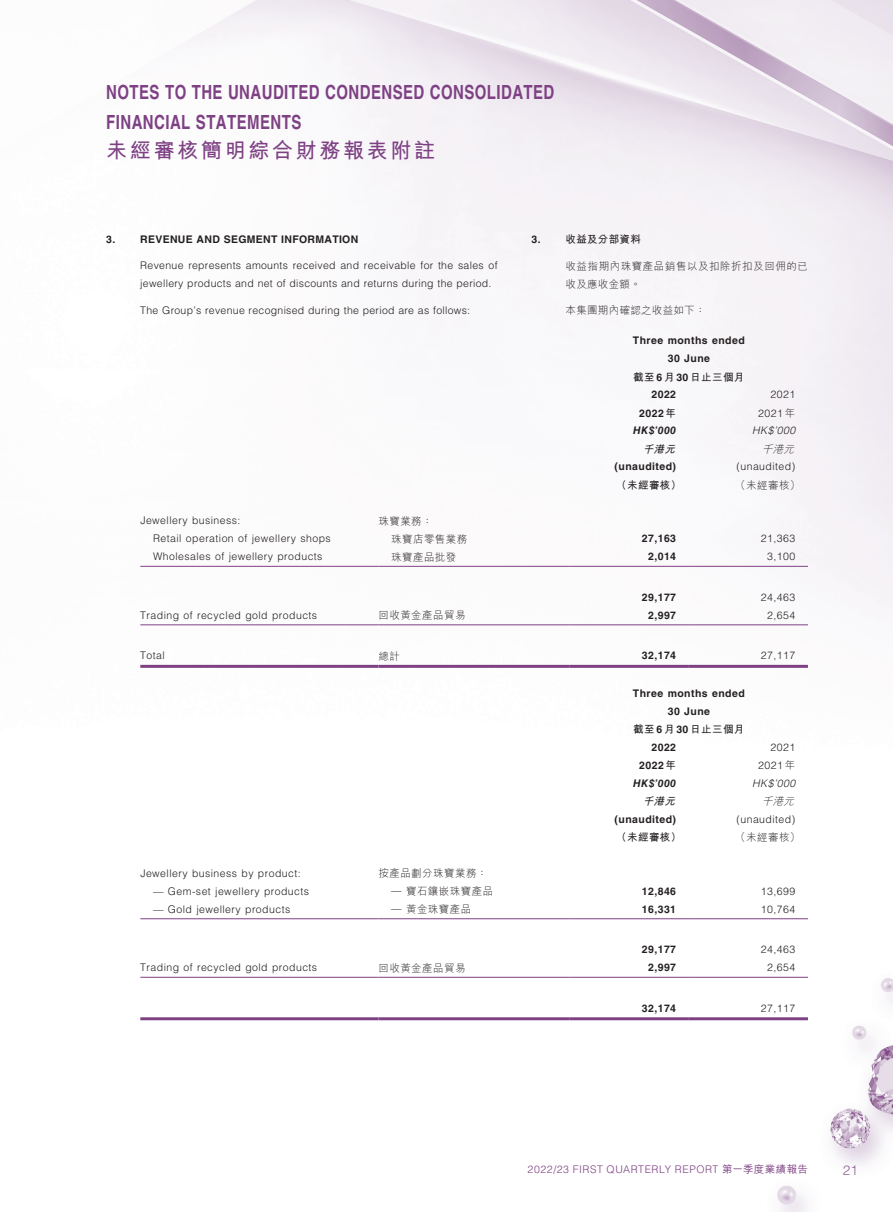
<style>
.page{position:relative;width:893px;height:1212px;background:#fff}
.page>*{position:absolute;margin:0;border:0;box-sizing:border-box;transform-origin:0 0}
.t1{font:700 21px "M Hei HK";letter-spacing:.13em;color:#7e4184}
.t2{font:700 19.5px/30px "Helvetica LT Std";letter-spacing:.03em;color:#7e4184;scale:.77 1}
.t3{font:300 13.5px "Helvetica LT Std";color:#906195}
.t4{font:300 10.5px/18px "Helvetica LT Std";letter-spacing:.04em;color:#231f20}
.t5{font:700 10.5px/18px "Helvetica LT Std";letter-spacing:.04em;color:#231f20;text-align:center}
.t6{font:300 10.5px/18px "M Hei HK";letter-spacing:.04em;color:#231f20}
.t7{font:700 10.5px "M Hei HK";letter-spacing:.04em;color:#231f20}
.t8{font:300 10.5px "Helvetica LT Std";letter-spacing:.05em;color:#7e4184}
.t9{font:italic 700 10.5px "Helvetica LT Std";letter-spacing:.04em;color:#231f20}
.t10{font:italic 300 10.5px "Helvetica LT Std";letter-spacing:.04em;color:#231f20}
.t11{font:italic 700 10.5px "M Hei HK";color:#231f20}
.t12{font:italic 300 10.5px "M Hei HK";color:#231f20}
.s1{font-family:"Helvetica LT Std"}
.s2{font-family:"M Hei HK"}
.s3{font-family:"M Hei HK";font-weight:500}
</style>
<div class="page">
<img style="left:140px;top:0;width:753px;height:1212px">
<hr style="left:140px;top:566px;width:238px;height:1px;background:#7e4184">
<hr style="left:378px;top:566px;width:192px;height:1px;background:#7e4184">
<hr style="left:570px;top:566px;width:119px;height:1px;background:#7e4184">
<hr style="left:689px;top:566px;width:119px;height:1px;background:#7e4184">
<hr style="left:140px;top:624px;width:238px;height:1px;background:#7e4184">
<hr style="left:378px;top:624px;width:192px;height:1px;background:#7e4184">
<hr style="left:570px;top:624px;width:119px;height:1px;background:#7e4184">
<hr style="left:689px;top:624px;width:119px;height:1px;background:#7e4184">
<hr style="left:140px;top:665px;width:238px;height:3px;background:#7e4184">
<hr style="left:378px;top:665px;width:192px;height:3px;background:#7e4184">
<hr style="left:570px;top:665px;width:119px;height:3px;background:#7e4184">
<hr style="left:689px;top:665px;width:119px;height:3px;background:#7e4184">
<hr style="left:140px;top:918px;width:238px;height:1px;background:#7e4184">
<hr style="left:378px;top:918px;width:192px;height:1px;background:#7e4184">
<hr style="left:570px;top:918px;width:119px;height:1px;background:#7e4184">
<hr style="left:689px;top:918px;width:119px;height:1px;background:#7e4184">
<hr style="left:140px;top:977px;width:238px;height:1px;background:#7e4184">
<hr style="left:378px;top:977px;width:192px;height:1px;background:#7e4184">
<hr style="left:570px;top:977px;width:119px;height:1px;background:#7e4184">
<hr style="left:689px;top:977px;width:119px;height:1px;background:#7e4184">
<hr style="left:140px;top:1017px;width:238px;height:3px;background:#7e4184">
<hr style="left:378px;top:1017px;width:192px;height:3px;background:#7e4184">
<hr style="left:570px;top:1017px;width:119px;height:3px;background:#7e4184">
<hr style="left:689px;top:1017px;width:119px;height:3px;background:#7e4184">
<h2 class="t2" style="left:106px;top:77px;width:583px">NOTES TO THE UNAUDITED CONDENSED CONSOLIDATED<br>FINANCIAL STATEMENTS</h2>
<h1 class="t1" style="left:106px;top:135px;width:330px">未經審核簡明綜合財務報表附註</h1>
<p class="t5" style="left:106px;top:230px;width:253px">3. REVENUE AND SEGMENT INFORMATION</p>
<p class="t4" style="left:140px;top:256px;width:359px">Revenue represents amounts received and receivable for the sales of jewellery products and net of discounts and returns during the period.</p>
<p class="t4" style="left:140px;top:301px;width:331px">The Group’s revenue recognised during the period are as follows:</p>
<p class="t7" style="left:531px;top:232px;width:111px"><span class="s1">3.</span> 收益及分部資料</p>
<p class="t6" style="left:566px;top:257px;width:244px">收益指期內珠寶產品銷售以及扣除折扣及回佣的已收及應收金額。</p>
<p class="t6" style="left:566px;top:301px;width:142px">本集團期內確認之收益如下：</p>
<p class="t5" style="left:633px;top:331px;width:113px">Three months ended<br>30 June</p>
<p class="t7" style="left:633px;top:369px;width:113px">截至<span class="s1">6</span> 月 <span class="s1">30</span>日止三個月</p>
<p class="t5" style="left:651px;top:385px;width:26px">2022</p>
<p class="t4" style="left:770px;top:385px;width:26px">2021</p>
<p class="t5" style="left:639px;top:404px;width:38px">2022<span class="s2">年</span></p>
<p class="t4" style="left:758px;top:404px;width:38px">2021<span class="s2">年</span></p>
<p class="t9" style="left:633px;top:424px;width:44px">HK$’000</p>
<p class="t10" style="left:752px;top:424px;width:44px">HK$’000</p>
<p class="t11" style="left:643px;top:441px;width:37px">千港元</p>
<p class="t12" style="left:762px;top:444px;width:37px">千港元</p>
<p class="t5" style="left:615px;top:457px;width:63px">(unaudited)</p>
<p class="t4" style="left:736px;top:458px;width:60px">(unaudited)</p>
<p class="t7" style="left:616px;top:477px;width:67px">（未經審核）</p>
<p class="t6" style="left:735px;top:476px;width:67px">（未經審核）</p>
<p class="t4" style="left:140px;top:512px;width:102px">Jewellery business:</p>
<p class="t6" style="left:378px;top:512px;width:56px">珠寶業務：</p>
<p class="t4" style="left:153px;top:530px;width:179px">Retail operation of jewellery shops</p>
<p class="t6" style="left:391px;top:530px;width:78px">珠寶店零售業務</p>
<p class="t5" style="left:642px;top:529px;width:36px">27,163</p>
<p class="t4" style="left:761px;top:530px;width:36px">21,363</p>
<p class="t4" style="left:153px;top:548px;width:171px">Wholesales of jewellery products</p>
<p class="t6" style="left:391px;top:548px;width:67px">珠寶產品批發</p>
<p class="t5" style="left:648px;top:547px;width:30px">2,014</p>
<p class="t4" style="left:767px;top:548px;width:30px">3,100</p>
<p class="t5" style="left:642px;top:588px;width:36px">29,177</p>
<p class="t4" style="left:761px;top:588px;width:36px">24,463</p>
<p class="t4" style="left:140px;top:606px;width:178px">Trading of recycled gold products</p>
<p class="t6" style="left:378px;top:606px;width:89px">回收黃金產品貿易</p>
<p class="t5" style="left:648px;top:606px;width:30px">2,997</p>
<p class="t4" style="left:767px;top:606px;width:30px">2,654</p>
<p class="t4" style="left:140px;top:647px;width:26px">Total</p>
<p class="t6" style="left:378px;top:647px;width:23px">總計</p>
<p class="t5" style="left:642px;top:646px;width:36px">32,174</p>
<p class="t4" style="left:761px;top:647px;width:36px">27,117</p>
<p class="t5" style="left:633px;top:684px;width:113px">Three months ended<br>30 June</p>
<p class="t7" style="left:633px;top:722px;width:113px">截至<span class="s1">6</span> 月 <span class="s1">30</span>日止三個月</p>
<p class="t5" style="left:651px;top:738px;width:26px">2022</p>
<p class="t4" style="left:770px;top:738px;width:26px">2021</p>
<p class="t5" style="left:639px;top:756px;width:38px">2022<span class="s2">年</span></p>
<p class="t4" style="left:758px;top:756px;width:38px">2021<span class="s2">年</span></p>
<p class="t9" style="left:633px;top:777px;width:44px">HK$’000</p>
<p class="t10" style="left:752px;top:776px;width:44px">HK$’000</p>
<p class="t11" style="left:643px;top:794px;width:37px">千港元</p>
<p class="t12" style="left:762px;top:796px;width:37px">千港元</p>
<p class="t5" style="left:615px;top:810px;width:63px">(unaudited)</p>
<p class="t4" style="left:736px;top:810px;width:60px">(unaudited)</p>
<p class="t7" style="left:616px;top:830px;width:67px">（未經審核）</p>
<p class="t6" style="left:735px;top:828px;width:67px">（未經審核）</p>
<p class="t4" style="left:140px;top:864px;width:162px">Jewellery business by product:</p>
<p class="t6" style="left:378px;top:864px;width:110px">按產品劃分珠寶業務：</p>
<p class="t4" style="left:153px;top:882px;width:157px">— Gem-set jewellery products</p>
<p class="t6" style="left:391px;top:882px;width:103px"><span class="s1">—</span> 寶石鑲嵌珠寶產品</p>
<p class="t5" style="left:642px;top:882px;width:36px">12,846</p>
<p class="t4" style="left:761px;top:882px;width:36px">13,699</p>
<p class="t4" style="left:153px;top:900px;width:139px">— Gold jewellery products</p>
<p class="t6" style="left:391px;top:900px;width:82px"><span class="s1">—</span> 黃金珠寶產品</p>
<p class="t5" style="left:642px;top:900px;width:36px">16,331</p>
<p class="t4" style="left:761px;top:900px;width:36px">10,764</p>
<p class="t5" style="left:642px;top:940px;width:36px">29,177</p>
<p class="t4" style="left:761px;top:940px;width:36px">24,463</p>
<p class="t4" style="left:140px;top:958px;width:178px">Trading of recycled gold products</p>
<p class="t6" style="left:378px;top:959px;width:89px">回收黃金產品貿易</p>
<p class="t5" style="left:648px;top:958px;width:30px">2,997</p>
<p class="t4" style="left:767px;top:958px;width:30px">2,654</p>
<p class="t5" style="left:642px;top:999px;width:36px">32,174</p>
<p class="t4" style="left:761px;top:999px;width:36px">27,117</p>
<p class="t8" style="left:528px;top:1163px;width:282px">2022/23 FIRST QUARTERLY REPORT <span class="s3">第一季度業績報告</span></p>
<p class="t3" style="left:843px;top:1161px;width:17px">21</p>
</div>
